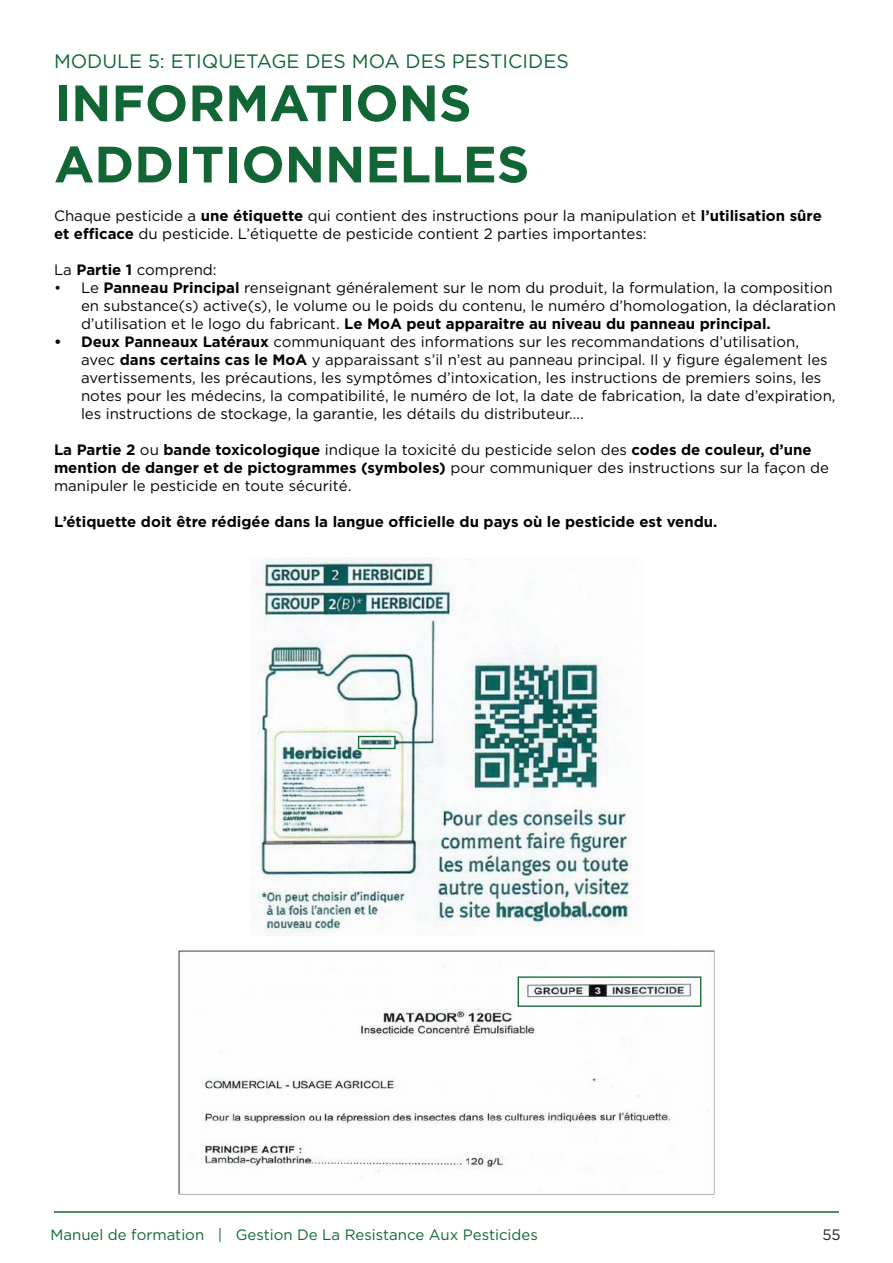
<style>
.page{position:relative;width:893px;height:1263px;background:#fff}
.page>*{position:absolute;margin:0;border:0;box-sizing:border-box;transform-origin:0 0}
.t1{font:700 51px/61.2px "Gotham";color:#126635}
.t2{font:19.35px "Gotham";color:#126635}
.t3{font:15px/18px "Gotham";color:#040503}
.t4{font:700 15px "Gotham";color:#040503}
.t5{font:15px "Gotham";color:#126635}
.t6{font:15px "Gotham";color:#231f20}
.s1{font-weight:700}
</style>
<div class="page">
<hr style="left:54px;top:1211px;width:785px;height:2px;background:#126635">
<img style="left:258px;top:558px;width:373px;height:377px">
<div style="left:358px;top:736px;width:38px;height:13px;border:1px solid #126635"></div>
<img style="left:179px;top:950px;width:535px;height:244px">
<div style="left:518px;top:976px;width:183px;height:31px;border:1px solid #126635"></div>
<p class="t2" style="left:54px;top:51px;width:516px">MODULE 5: ETIQUETAGE DES MOA DES PESTICIDES</p>
<h1 class="t1" style="left:54px;top:72px;width:477px">INFORMATIONS<br>ADDITIONNELLES</h1>
<p class="t3" style="left:54px;top:206px;width:769px">Chaque pesticide a <span class="s1">une étiquette</span> qui contient des instructions pour la manipulation et <span class="s1">l’utilisation sûre et efficace</span> du pesticide. L’étiquette de pesticide contient 2 parties importantes:</p>
<p class="t3" style="left:54px;top:260px;width:164px">La <span class="s1">Partie 1</span> comprend:</p>
<p class="t3" style="left:81px;top:278px;width:756px;text-indent:-27px">• Le <span class="s1">Panneau Principal</span> renseignant généralement sur le nom du produit, la formulation, la composition en substance(s) active(s), le volume ou le poids du contenu, le numéro d’homologation, la déclaration d’utilisation et le logo du fabricant. <span class="s1">Le MoA peut apparaitre au niveau du panneau principal.</span></p>
<p class="t3" style="left:81px;top:332px;width:756px;text-indent:-27px"><span class="s1">• Deux Panneaux Latéraux</span> communiquant des informations sur les recommandations d’utilisation, avec <span class="s1">dans certains cas le MoA</span> y apparaissant s’il n’est au panneau principal. Il y figure également les avertissements, les précautions, les symptômes d’intoxication, les instructions de premiers soins, les notes pour les médecins, la compatibilité, le numéro de lot, la date de fabrication, la date d’expiration, les instructions de stockage, la garantie, les détails du distributeur….</p>
<p class="t3" style="left:54px;top:440px;width:776px"><span class="s1">La Partie 2</span> ou <span class="s1">bande toxicologique</span> indique la toxicité du pesticide selon des <span class="s1">codes de couleur, d’une mention de danger et de pictogrammes (symboles)</span> pour communiquer des instructions sur la façon de manipuler le pesticide en toute sécurité.</p>
<p class="t4" style="left:54px;top:511px;width:665px">L’étiquette doit être rédigée dans la langue officielle du pays où le pesticide est vendu.</p>
<p class="t5" style="left:50px;top:1226px;width:489px">Manuel de formation | Gestion De La Resistance Aux Pesticides</p>
<p class="t6" style="left:822px;top:1226px;width:20px">55</p>
</div>
